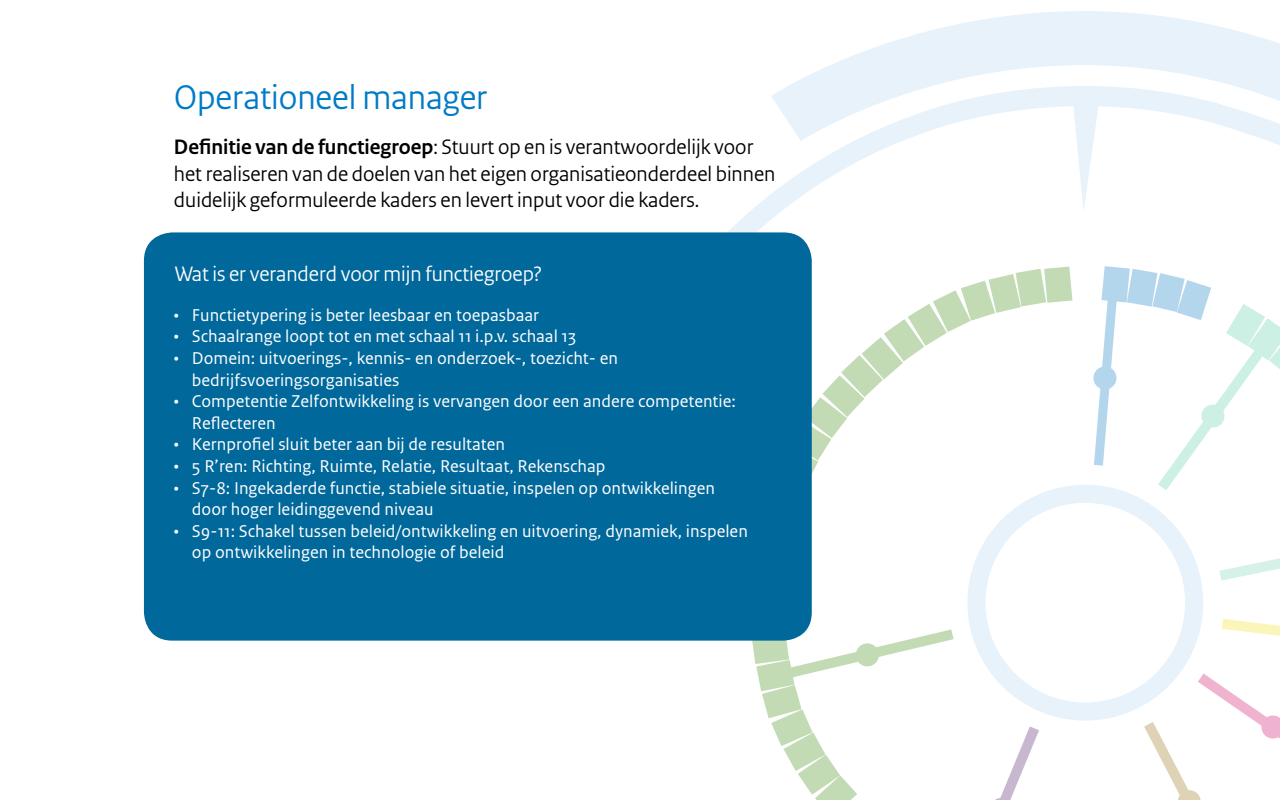
<style>
.page{position:relative;width:1280px;height:800px;background:#fff}
.page>*{position:absolute;margin:0;border:0;box-sizing:border-box;transform-origin:0 0}
.t1{font:36px "Rijksoverheid Sans Heading";color:#007bc7}
.t2{font:22px/26.4px "Rijksoverheid Sans Heading";color:#000}
.t3{font:22px "Rijksoverheid Sans Heading";color:#fff}
.t4{font:18px/21.6px "Rijksoverheid Sans Text";color:#fff}
.s1{font-weight:700}
</style>
<div class="page">
<svg style="left:1144px;top:673px;width:136px;height:127px"></svg>
<svg style="left:823px;top:11px;width:457px;height:58px"></svg>
<svg style="left:728px;top:69px;width:552px;height:232px"></svg>
<svg style="left:967px;top:485px;width:236px;height:236px"></svg>
<svg style="left:1222px;top:619px;width:58px;height:17px"></svg>
<svg style="left:1219px;top:558px;width:61px;height:23px"></svg>
<svg style="left:752px;top:609px;width:296px;height:191px"></svg>
<svg style="left:1089px;top:266px;width:191px;height:235px"></svg>
<svg style="left:812px;top:267px;width:260px;height:316px"></svg>
<div style="left:144px;top:232px;width:668px;height:409px;background:#01689b;border-radius:28px"></div>
<h1 class="t1" style="left:174px;top:77px;width:315px">Operationeel manager</h1>
<p class="t2" style="left:174px;top:134px;width:603px"><span class="s1">Definitie van de functiegroep</span>: Stuurt op en is verantwoordelijk voor het realiseren van de doelen van het eigen organisatieonderdeel binnen duidelijk geformuleerde kaders en levert input voor die kaders.</p>
<p class="t3" style="left:175px;top:261px;width:369px">Wat is er veranderd voor mijn functiegroep?</p>
<p class="t4" style="left:174px;top:304px;width:367px">• Functietypering is beter leesbaar en toepasbaar</p>
<p class="t4" style="left:174px;top:326px;width:404px">• Schaalrange loopt tot en met schaal 11 i.p.v. schaal 13</p>
<p class="t4" style="left:192px;top:348px;width:428px;text-indent:-18px">• Domein: uitvoerings-, kennis- en onderzoek-, toezicht- en bedrijfsvoeringsorganisaties</p>
<p class="t4" style="left:192px;top:391px;width:546px;text-indent:-18px">• Competentie Zelfontwikkeling is vervangen door een andere competentie:<br>Reflecteren</p>
<p class="t4" style="left:174px;top:434px;width:333px">• Kernprofiel sluit beter aan bij de resultaten</p>
<p class="t4" style="left:174px;top:456px;width:433px">• 5 R’ren: Richting, Ruimte, Relatie, Resultaat, Rekenschap</p>
<p class="t4" style="left:192px;top:477px;width:524px;text-indent:-18px">• S7-8: Ingekaderde functie, stabiele situatie, inspelen op ontwikkelingen door hoger leidinggevend niveau</p>
<p class="t4" style="left:192px;top:520px;width:557px;text-indent:-18px">• S9-11: Schakel tussen beleid/ontwikkeling en uitvoering, dynamiek, inspelen op ontwikkelingen in technologie of beleid</p>
</div>
